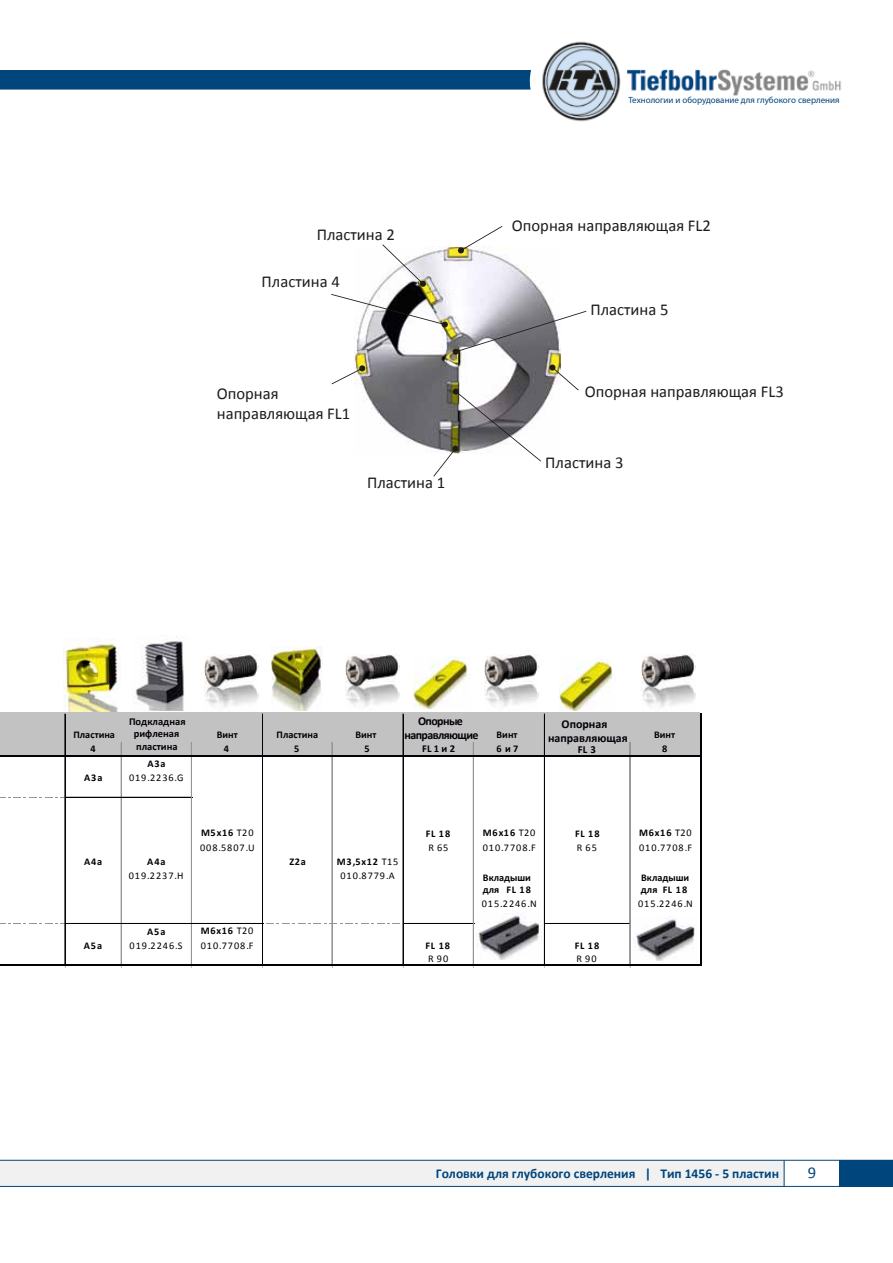
<style>
.page{position:relative;width:893px;height:1263px;background:#fff}
.page>*{position:absolute;margin:0;border:0;box-sizing:border-box;transform-origin:0 0}
.t1{font:16.65px/20px "Calibri";color:#1d1d1b}
.t2{font:16.5px "Calibri";color:#00457c}
.t3{font:700 13.5px "Calibri";color:#00457c}
.t4{font:700 12px/14.4px "Calibri";color:#050007;text-align:center}
.t5{font:700 12px/14.4px "Calibri";letter-spacing:-.05em;color:#050007;text-align:center}
.t6{font:700 10.8px "Calibri";color:#050007}
.t7{font:700 10.5px/12.6px "Calibri";color:#050007;text-align:center}
.t8{font:700 10.2px "Calibri";letter-spacing:.045em;color:#050007}
.t9{font:10.2px "Calibri";letter-spacing:.09em;color:#050007}
.t10{font:700 10.2px "Calibri";color:#050007}
.t11{font:9px "Myriad Pro";color:#00457c}
.s1{font-weight:400}
</style>
<div class="page">
<img style="left:354px;top:247px;width:206px;height:202px">
<svg style="left:332px;top:365px;width:33px;height:19px"></svg>
<svg style="left:549px;top:364px;width:30px;height:26px"></svg>
<svg style="left:382px;top:244px;width:44px;height:43px"></svg>
<svg style="left:458px;top:226px;width:44px;height:27px"></svg>
<svg style="left:433px;top:388px;width:108px;height:89px"></svg>
<svg style="left:331px;top:294px;width:255px;height:61px"></svg>
<img style="left:414px;top:656px;width:54px;height:52px">
<img style="left:559px;top:659px;width:54px;height:51px">
<img style="left:346px;top:654px;width:54px;height:52px">
<img style="left:484px;top:654px;width:55px;height:52px">
<img style="left:641px;top:654px;width:54px;height:53px">
<div style="left:0;top:713px;width:702px;height:44px;background:#c2c2c2"></div>
<hr style="left:701px;top:713px;width:2px;height:44px;background:#fff">
<hr style="left:630px;top:713px;width:1px;height:254px;background:#c2c2c2">
<hr style="left:65px;top:714px;width:1px;height:41px;background:#050007">
<svg style="left:121px;top:742px;width:1px;height:13px"></svg>
<svg style="left:191px;top:742px;width:1px;height:13px"></svg>
<hr style="left:262px;top:714px;width:1px;height:41px;background:#050007">
<svg style="left:332px;top:742px;width:1px;height:13px"></svg>
<hr style="left:403px;top:714px;width:1px;height:41px;background:#050007">
<svg style="left:473px;top:742px;width:1px;height:13px"></svg>
<hr style="left:544px;top:714px;width:1px;height:41px;background:#050007">
<svg style="left:629px;top:742px;width:2px;height:13px"></svg>
<hr style="left:0;top:755px;width:702px;height:2px;background:#050007">
<svg style="left:0;top:797px;width:65px;height:1px"></svg>
<hr style="left:121px;top:757px;width:1px;height:40px;background:#969494">
<hr style="left:66px;top:797px;width:126px;height:1px;background:#050007">
<hr style="left:191px;top:757px;width:1px;height:40px;background:#969494">
<svg style="left:0;top:923px;width:65px;height:1px"></svg>
<hr style="left:121px;top:798px;width:1px;height:125px;background:#969494">
<hr style="left:191px;top:798px;width:1px;height:125px;background:#969494">
<hr style="left:66px;top:923px;width:197px;height:1px;background:#050007">
<svg style="left:266px;top:923px;width:134px;height:1px"></svg>
<hr style="left:404px;top:923px;width:70px;height:1px;background:#050007">
<hr style="left:473px;top:757px;width:1px;height:166px;background:#969494">
<hr style="left:545px;top:923px;width:85px;height:1px;background:#050007">
<hr style="left:629px;top:757px;width:1px;height:166px;background:#969494">
<hr style="left:630px;top:757px;width:1px;height:166px;background:#969494">
<hr style="left:65px;top:757px;width:1px;height:207px;background:#050007">
<hr style="left:121px;top:924px;width:1px;height:40px;background:#969494">
<hr style="left:191px;top:924px;width:1px;height:40px;background:#969494">
<hr style="left:262px;top:757px;width:1px;height:207px;background:#050007">
<hr style="left:332px;top:757px;width:1px;height:207px;background:#969494">
<hr style="left:403px;top:757px;width:1px;height:207px;background:#050007">
<hr style="left:473px;top:924px;width:1px;height:40px;background:#969494">
<hr style="left:544px;top:757px;width:1px;height:207px;background:#050007">
<hr style="left:629px;top:924px;width:1px;height:40px;background:#969494">
<hr style="left:630px;top:924px;width:1px;height:40px;background:#969494">
<hr style="left:0;top:964px;width:702px;height:2px;background:#050007">
<hr style="left:700px;top:714px;width:2px;height:252px;background:#050007">
<img style="left:476px;top:913px;width:65px;height:47px">
<img style="left:635px;top:917px;width:60px;height:43px">
<img style="left:64px;top:638px;width:55px;height:73px">
<img style="left:135px;top:636px;width:50px;height:74px">
<img style="left:204px;top:654px;width:54px;height:53px">
<img style="left:271px;top:646px;width:52px;height:65px">
<div style="left:839px;top:1160px;width:54px;height:26px;background:#00457c"></div>
<div style="left:0;top:1160px;width:784px;height:26px;background:#f1f1f1"></div>
<div style="left:0;top:70px;width:531px;height:20px;background:#00457c"></div>
<hr style="left:0;top:1160px;width:893px;height:1px;background:#00457c">
<hr style="left:0;top:1186px;width:893px;height:1px;background:#00457c">
<svg style="left:784px;top:1160px;width:1px;height:26px"></svg>
<img style="left:542px;top:41px;width:299px;height:81px">
<div style="left:629px;top:96px;width:174px;height:13px;background:#fff"></div>
<p class="t1" style="left:317px;top:224px;width:80px">Пластина 2</p>
<p class="t1" style="left:262px;top:271px;width:80px">Пластина 4</p>
<p class="t1" style="left:217px;top:384px;width:135px">Опорная направляющая FL1</p>
<p class="t1" style="left:367px;top:473px;width:80px">Пластина 1</p>
<p class="t11" style="left:629px;top:94px;width:213px">Технологии и оборудование для глубокого сверления</p>
<p class="t1" style="left:512px;top:216px;width:201px">Опорная направляющая FL2</p>
<p class="t1" style="left:590px;top:300px;width:80px">Пластина 5</p>
<p class="t1" style="left:585px;top:381px;width:201px">Опорная направляющая FL3</p>
<p class="t1" style="left:545px;top:453px;width:80px">Пластина 3</p>
<p class="t5" style="left:404px;top:713px;width:76px">Опорные направляющие</p>
<p class="t7" style="left:129px;top:715px;width:58px">Подкладная рифленая пластина</p>
<p class="t4" style="left:548px;top:716px;width:81px">Опорная направляющая</p>
<p class="t10" style="left:73px;top:728px;width:43px">Пластина</p>
<p class="t8" style="left:217px;top:728px;width:23px">Винт</p>
<p class="t10" style="left:277px;top:728px;width:43px">Пластина</p>
<p class="t8" style="left:355px;top:728px;width:23px">Винт</p>
<p class="t8" style="left:654px;top:728px;width:23px">Винт</p>
<p class="t8" style="left:90px;top:742px;width:7px">4</p>
<p class="t8" style="left:224px;top:742px;width:7px">4</p>
<p class="t8" style="left:294px;top:742px;width:7px">5</p>
<p class="t8" style="left:364px;top:742px;width:7px">5</p>
<p class="t8" style="left:497px;top:742px;width:23px">6 и 7</p>
<p class="t8" style="left:662px;top:742px;width:7px">8</p>
<p class="t8" style="left:147px;top:757px;width:20px">A3a</p>
<p class="t8" style="left:84px;top:771px;width:20px">A3a</p>
<p class="t9" style="left:129px;top:771px;width:56px">019.2236.G</p>
<p class="t8" style="left:496px;top:728px;width:23px">Винт</p>
<p class="t7" style="left:422px;top:742px;width:34px">FL 1 и 2</p>
<p class="t6" style="left:578px;top:742px;width:19px">FL 3</p>
<p class="t8" style="left:201px;top:826px;width:54px">M5x16 <span class="s1">T20</span></p>
<p class="t8" style="left:426px;top:827px;width:26px">FL 18</p>
<p class="t8" style="left:483px;top:826px;width:54px">M6x16 <span class="s1">T20</span></p>
<p class="t8" style="left:575px;top:827px;width:26px">FL 18</p>
<p class="t8" style="left:639px;top:826px;width:54px">M6x16 <span class="s1">T20</span></p>
<p class="t9" style="left:200px;top:841px;width:56px">008.5807.U</p>
<p class="t9" style="left:428px;top:841px;width:22px">R 65</p>
<p class="t9" style="left:483px;top:841px;width:54px">010.7708.F</p>
<p class="t9" style="left:577px;top:841px;width:22px">R 65</p>
<p class="t9" style="left:639px;top:841px;width:54px">010.7708.F</p>
<p class="t8" style="left:84px;top:855px;width:20px">A4a</p>
<p class="t8" style="left:147px;top:855px;width:20px">A4a</p>
<p class="t8" style="left:290px;top:855px;width:18px">Z2a</p>
<p class="t8" style="left:337px;top:855px;width:63px">M3,5x12 <span class="s1">T15</span></p>
<p class="t9" style="left:129px;top:869px;width:56px">019.2237.H</p>
<p class="t9" style="left:340px;top:869px;width:56px">010.8779.A</p>
<p class="t8" style="left:147px;top:925px;width:20px">A5a</p>
<p class="t8" style="left:201px;top:924px;width:54px">M6x16 <span class="s1">T20</span></p>
<p class="t10" style="left:483px;top:871px;width:50px">Вкладыши</p>
<p class="t10" style="left:641px;top:871px;width:50px">Вкладыши</p>
<p class="t8" style="left:506px;top:883px;width:26px">FL 18</p>
<p class="t8" style="left:641px;top:883px;width:48px">для FL 18</p>
<p class="t9" style="left:482px;top:897px;width:56px">015.2246.N</p>
<p class="t9" style="left:638px;top:897px;width:56px">015.2246.N</p>
<p class="t8" style="left:483px;top:883px;width:18px">для</p>
<p class="t8" style="left:84px;top:939px;width:20px">A5a</p>
<p class="t9" style="left:130px;top:939px;width:54px">019.2246.S</p>
<p class="t9" style="left:201px;top:939px;width:54px">010.7708.F</p>
<p class="t8" style="left:425px;top:939px;width:26px">FL 18</p>
<p class="t8" style="left:575px;top:939px;width:26px">FL 18</p>
<p class="t9" style="left:428px;top:952px;width:22px">R 90</p>
<p class="t9" style="left:576px;top:952px;width:22px">R 90</p>
<p class="t3" style="left:436px;top:1164px;width:345px">Головки для глубокого сверления | Тип 1456 - 5 пластин</p>
<p class="t2" style="left:808px;top:1162px;width:10px">9</p>
</div>
